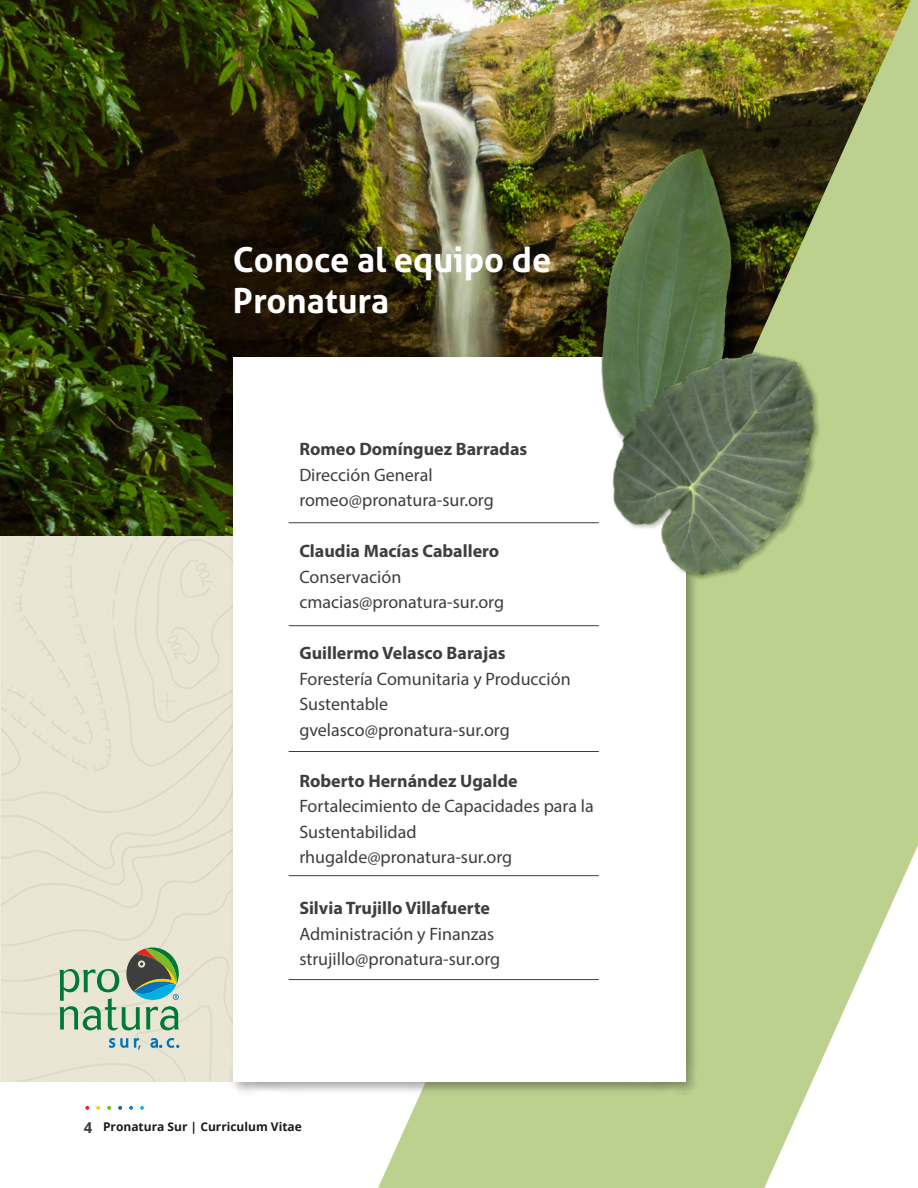
<style>
.page{position:relative;width:918px;height:1188px;background:#fff}
.page>*{position:absolute;margin:0;border:0;box-sizing:border-box;transform-origin:0 0}
.t1{font:700 34.5px/41.4px "Aller";color:#fff}
.t2{font:18px/25.5px "Myriad Pro";color:#3d3f3e}
.t3{font:700 18px "Myriad Pro";color:#3d3f3e}
.t4{font:700 12px "Open Sans";color:#1a1a1a}
.s1{font-size:15px;color:#3c3c3b}
</style>
<div class="page">
<svg style="left:85px;top:1106px;width:4px;height:4px"></svg>
<svg style="left:96px;top:1106px;width:4px;height:4px"></svg>
<svg style="left:107px;top:1106px;width:4px;height:4px"></svg>
<svg style="left:118px;top:1106px;width:4px;height:4px"></svg>
<svg style="left:129px;top:1106px;width:4px;height:4px"></svg>
<svg style="left:140px;top:1106px;width:4px;height:4px"></svg>
<div style="left:2px;top:535px;width:227px;height:547px;background:#e9e6d4"></div>
<img style="left:0;top:0;width:378px;height:535px">
<img style="left:378px;top:0;width:540px;height:1188px">
<div style="left:229px;top:354px;width:470px;height:741px;background:#000;opacity:.35"></div>
<div style="left:233px;top:357px;width:452px;height:725px;background:#fff"></div>
<img style="left:572px;top:137px;width:188px;height:220px">
<img style="left:578px;top:305px;width:290px;height:294px">
<svg style="left:60px;top:947px;width:119px;height:83px;background:#9db99f"></svg>
<svg style="left:109px;top:1038px;width:19px;height:10px"></svg>
<svg style="left:150px;top:1038px;width:29px;height:10px"></svg>
<svg style="left:134px;top:1038px;width:7px;height:12px"></svg>
<hr style="left:289px;top:522px;width:310px;height:1px;background:#3d3f3e">
<hr style="left:289px;top:625px;width:310px;height:1px;background:#3d3f3e">
<hr style="left:289px;top:751px;width:310px;height:1px;background:#3d3f3e">
<hr style="left:289px;top:875px;width:310px;height:1px;background:#3d3f3e">
<hr style="left:289px;top:979px;width:310px;height:1px;background:#3d3f3e">
<p class="t1" style="left:233px;top:239px;width:320px">Conoce al equipo de<br>Pronatura</p>
<p class="t3" style="left:299px;top:437px;width:230px">Romeo Domínguez Barradas</p>
<p class="t2" style="left:299px;top:462px;width:135px">Dirección General</p>
<p class="t2" style="left:299px;top:487px;width:196px">romeo@pronatura-sur.org</p>
<p class="t3" style="left:299px;top:539px;width:201px">Claudia Macías Caballero</p>
<p class="t2" style="left:299px;top:564px;width:104px">Conservación</p>
<p class="t2" style="left:299px;top:589px;width:206px">cmacias@pronatura-sur.org</p>
<p class="t3" style="left:299px;top:641px;width:208px">Guillermo Velasco Barajas</p>
<p class="t2" style="left:299px;top:666px;width:273px">Forestería Comunitaria y Producción<br>Sustentable</p>
<p class="t2" style="left:299px;top:717px;width:212px">gvelasco@pronatura-sur.org</p>
<p class="t3" style="left:299px;top:769px;width:220px">Roberto Hernández Ugalde</p>
<p class="t2" style="left:299px;top:793px;width:296px">Fortalecimiento de Capacidades para la<br>Sustentabilidad</p>
<p class="t2" style="left:299px;top:844px;width:214px">rhugalde@pronatura-sur.org</p>
<p class="t3" style="left:299px;top:896px;width:192px">Silvia Trujillo Villafuerte</p>
<p class="t2" style="left:299px;top:921px;width:196px">Administración y Finanzas</p>
<p class="t2" style="left:299px;top:946px;width:202px">strujillo@pronatura-sur.org</p>
<p class="t4" style="left:84px;top:1119px;width:220px"><span class="s1">4</span> Pronatura Sur | Curriculum Vitae</p>
</div>
